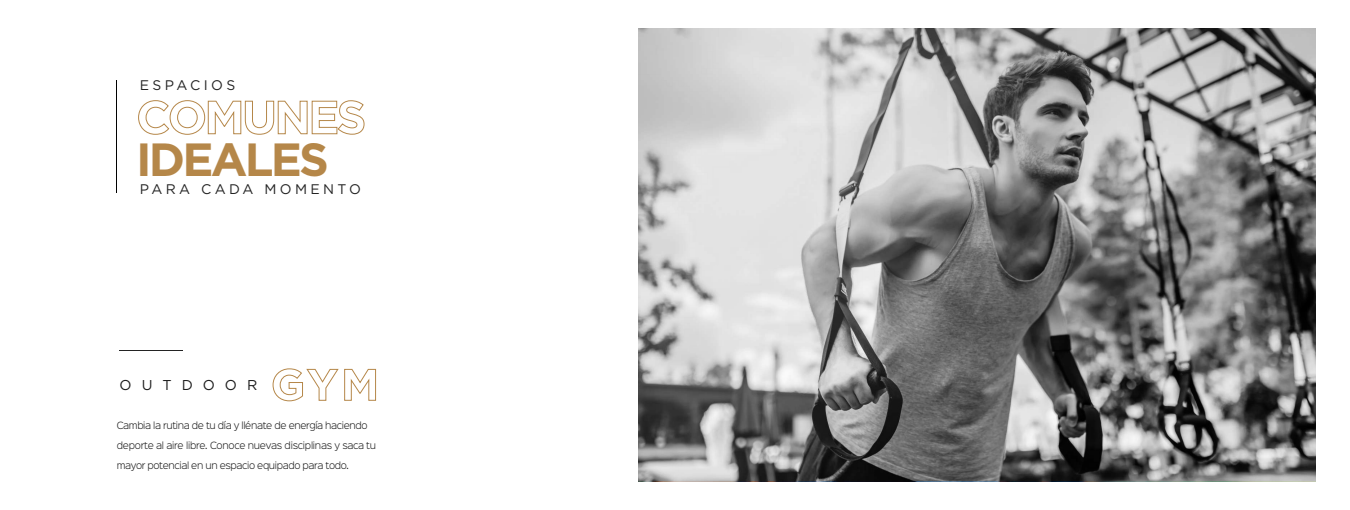
<style>
.page{position:relative;width:1350px;height:510px;background:#fff}
.page>*{position:absolute;margin:0;border:0;box-sizing:border-box;transform-origin:0 0}
.t1{font:700 46.5px "Gotham Pro";letter-spacing:-.06em;color:#b58749}
.t2{font:14.25px "Gotham Pro";letter-spacing:.7em;color:#1b1b1b}
.t3{font:13.88px "Gotham Pro";letter-spacing:.24em;color:#232323}
.t4{font:300 9px "Sinkin Sans 300";letter-spacing:-.04em;color:#1b1b1b}
</style>
<div class="page">
<img style="left:638px;top:29px;width:677px;height:452px">
<svg style="left:272px;top:368px;width:104px;height:34px"></svg>
<hr style="left:120px;top:350px;width:63px;height:1px;background:#232323">
<svg style="left:138px;top:100px;width:227px;height:35px"></svg>
<hr style="left:117px;top:80px;width:1px;height:113px;background:#010101">
<h3 class="t3" style="left:140px;top:78px;width:97px">ESPACIOS</h3>
<h1 class="t1" style="left:136px;top:133px;width:194px">IDEALES</h1>
<h3 class="t3" style="left:140px;top:182px;width:223px">PARA CADA MOMENTO</h3>
<h2 class="t2" style="left:120px;top:377px;width:139px">OUTDOOR</h2>
<p class="t4" style="left:117px;top:418px;width:252px">Cambia la rutina de tu día y llénate de energía haciendo</p>
<p class="t4" style="left:117px;top:438px;width:261px">deporte al aire libre. Conoce nuevas disciplinas y saca tu</p>
<p class="t4" style="left:117px;top:458px;width:234px">mayor potencial en un espacio equipado para todo.</p>
</div>
